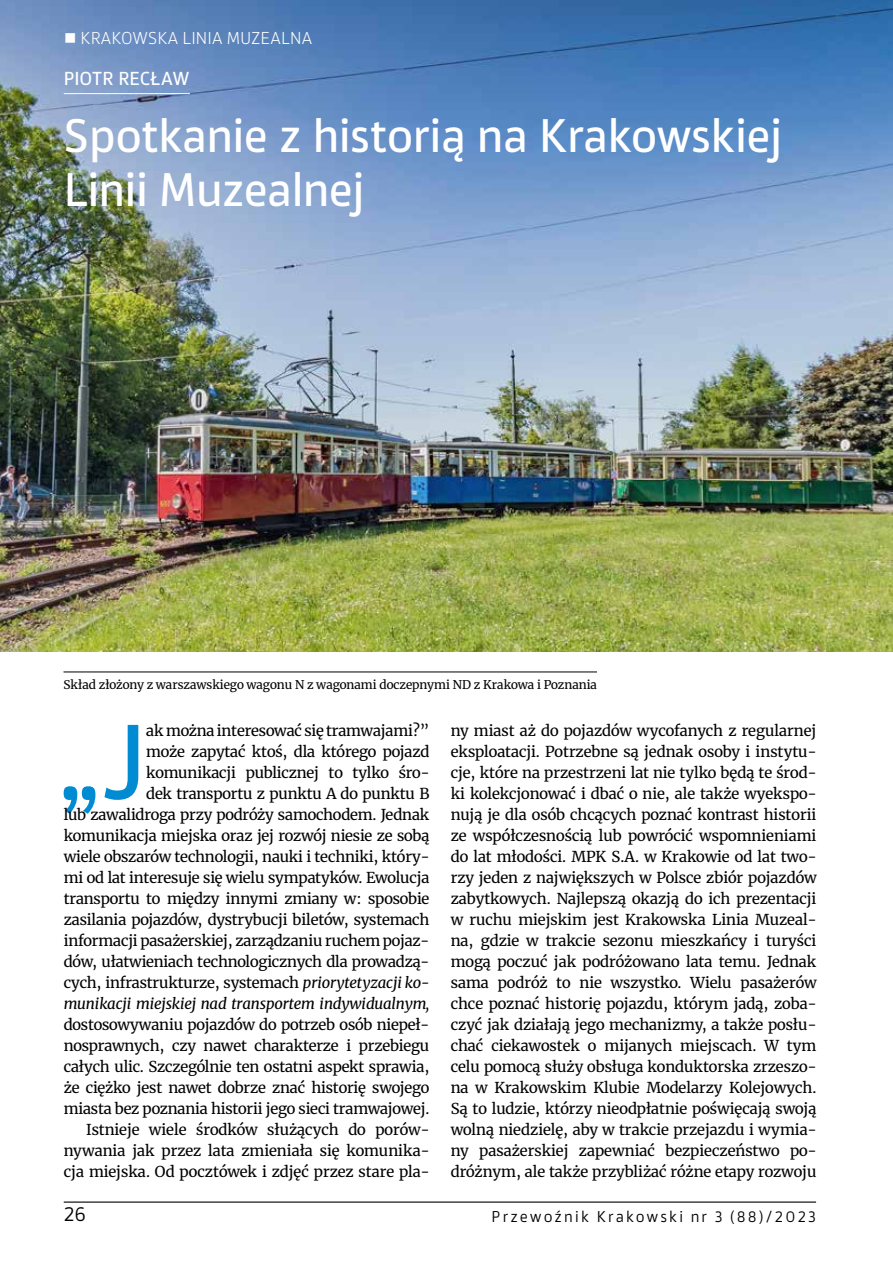
<style>
.page{position:relative;width:893px;height:1263px;background:#fff}
.page>*{position:absolute;margin:0;border:0;box-sizing:border-box;transform-origin:0 0}
.t1{font:500 101.25px "Akwe Pro";color:#008bd2}
.t2{font:500 45px/54px "Akwe Pro";letter-spacing:-.01em;color:#fff}
.t3{font:19.5px "Akwe Pro";color:#000}
.t4{font:500 18px "Akwe Pro";letter-spacing:-.01em;color:#fff}
.t5{font:300 16.5px "Akwe Pro";color:#fff}
.t6{font:15px/21px "Merriweather";letter-spacing:-.01em;color:#000;text-align:right}
.t7{font:15px "Akwe Pro";letter-spacing:.14em;color:#000}
.t8{font:12px "Merriweather";color:#000}
.s1{font-style:italic}
</style>
<div class="page">
<hr style="left:64px;top:1201px;width:752px;height:2px;background:#000">
<img style="left:0;top:0;width:893px;height:652px">
<hr style="left:64px;top:93px;width:126px;height:1px;background:#fff">
<hr style="left:64px;top:672px;width:533px;height:1px;background:#000">
<p class="t5" style="left:64px;top:26px;width:250px">■ KRAKOWSKA LINIA MUZEALNA</p>
<p class="t4" style="left:64px;top:64px;width:128px">PIOTR RECŁAW</p>
<h2 class="t2" style="left:64px;top:105px;width:720px">Spotkanie z historią na Krakowskiej<br>Linii Muzealnej</h2>
<p class="t8" style="left:64px;top:675px;width:535px">Skład złożony z warszawskiego wagonu N z wagonami doczepnymi ND z Krakowa i Poznania</p>
<p class="t6" style="left:64px;top:719px;width:367px">ak można interesować się tramwajami?”<br>może zapytać ktoś, dla którego pojazd komunikacji publicznej to tylko śro-<br>dek transportu z punktu A do punktu B<br>lub zawalidroga przy podróży samochodem. Jednak komunikacja miejska oraz jej rozwój niesie ze sobą wiele obszarów technologii, nauki i techniki, który&shy;mi od lat interesuje się wielu sympatyków. Ewolucja transportu to między innymi zmiany w: sposobie zasilania pojazdów, dystrybucji biletów, systemach informacji pasażerskiej, zarządzaniu ruchem pojaz&shy;dów, ułatwieniach technologicznych dla prowadzą&shy;cych, infrastrukturze, systemach <span class="s1">priorytetyzacji ko&shy;munikacji miejskiej nad transportem indywidualnym,</span></p>
<p class="t6" style="left:64px;top:1013px;width:367px">dostosowywaniu pojazdów do potrzeb osób niepeł&shy;nosprawnych, czy nawet charakterze i przebiegu całych ulic. Szczególnie ten ostatni aspekt sprawia, że ciężko jest nawet dobrze znać historię swojego miasta bez poznania historii jego sieci tramwajowej.<br>Istnieje wiele środków służących do porów&shy;nywania jak przez lata zmieniała się komunika&shy;cja miejska. Od pocztówek i zdjęć przez stare pla-</p>
<h1 class="t1" style="left:59px;top:684px;width:90px">„J</h1>
<p class="t6" style="left:451px;top:719px;width:367px;text-align:justify">ny miast aż do pojazdów wycofanych z regularnej eksploatacji. Potrzebne są jednak osoby i instytu&shy;cje, które na przestrzeni lat nie tylko będą te środ&shy;ki kolekcjonować i dbać o nie, ale także wyekspo&shy;nują je dla osób chcących poznać kontrast historii ze współczesnością lub powrócić wspomnieniami do lat młodości. MPK S.A. w Krakowie od lat two&shy;rzy jeden z największych w Polsce zbiór pojazdów zabytkowych. Najlepszą okazją do ich prezentacji w ruchu miejskim jest Krakowska Linia Muzeal&shy;na, gdzie w trakcie sezonu mieszkańcy i turyści mogą poczuć jak podróżowano lata temu. Jednak sama podróż to nie wszystko. Wielu pasażerów chce poznać historię pojazdu, którym jadą, zoba&shy;czyć jak działają jego mechanizmy, a także posłu&shy;chać ciekawostek o mijanych miejscach. W tym celu pomocą służy obsługa konduktorska zrzeszo&shy;na w Krakowskim Klubie Modelarzy Kolejowych.<br>Są to ludzie, którzy nieodpłatnie poświęcają swoją wolną niedzielę, aby w trakcie przejazdu i wymia&shy;ny pasażerskiej zapewniać bezpieczeństwo po&shy;dróżnym, ale także przybliżać różne etapy rozwoju</p>
<h3 class="t3" style="left:64px;top:1200px;width:24px">26</h3>
<p class="t7" style="left:492px;top:1205px;width:326px">Przewoźnik Krakowski nr 3 (88)/2023</p>
</div>
